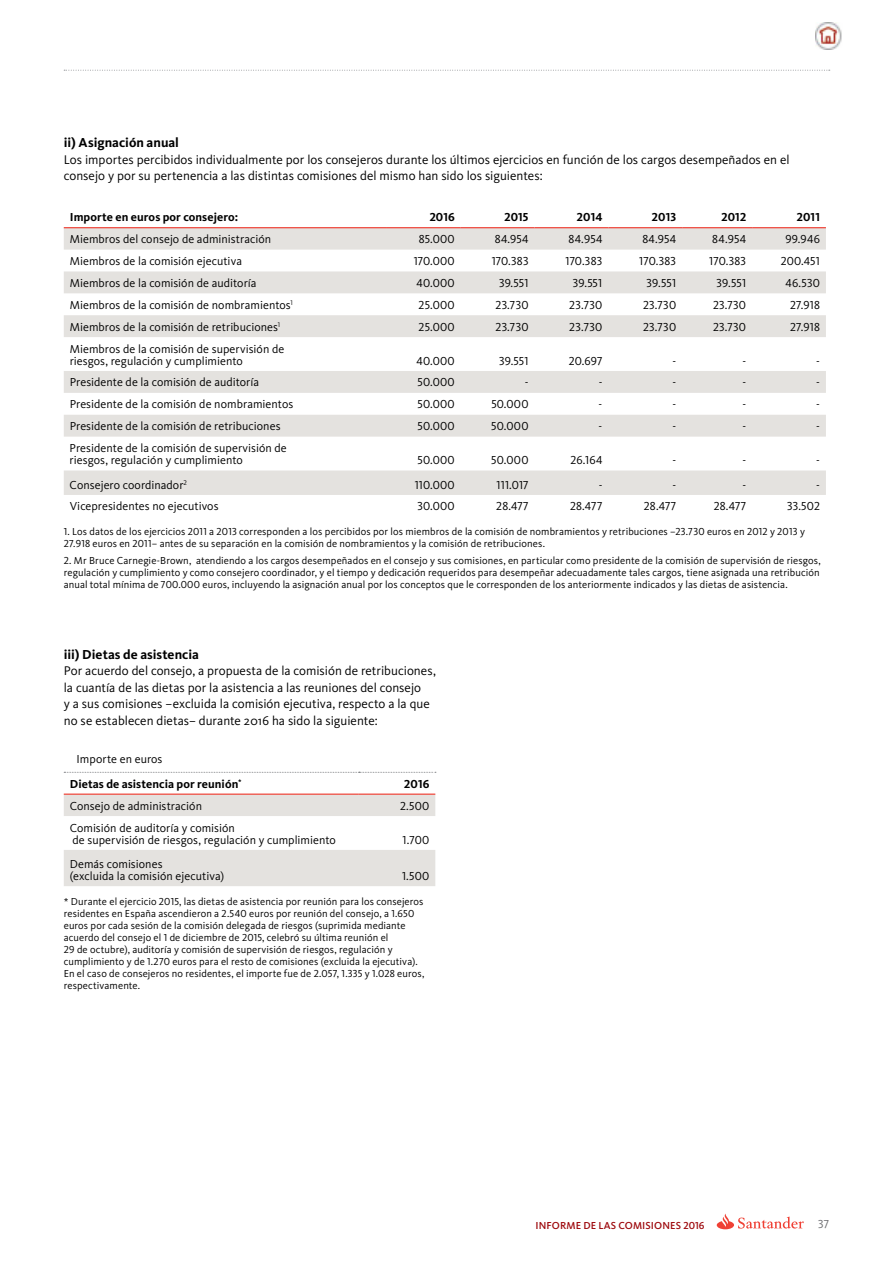
<style>
.page{position:relative;width:893px;height:1263px;background:#fff}
.page>*{position:absolute;margin:0;border:0;box-sizing:border-box;transform-origin:0 0}
.t1{font:700 13.5px "Kievit OT";color:#000}
.t2{font:13.05px/16.5px "Kievit OT";color:#000}
.t3{font:12px/12px "Kievit OT";letter-spacing:.005em;color:#000}
.t4{font:700 12px "Kievit OT";letter-spacing:.01em;color:#000}
.t5{font:12px "Kievit OT";color:#6d6e71}
.t6{font:10.5px "Kievit OT";letter-spacing:.01em;color:#000}
.t7{font:500 10.5px "Kievit OT";letter-spacing:.01em;color:#9e0b0f}
</style>
<div class="page">
<svg style="left:64px;top:70px;width:766px;height:1px"></svg>
<svg style="left:717px;top:1214px;width:87px;height:15px"></svg>
<svg style="left:64px;top:228px;width:762px;height:267px"></svg>
<hr style="left:64px;top:227px;width:323px;height:1px;background:#ef4135">
<hr style="left:387px;top:227px;width:74px;height:1px;background:#ef4135">
<hr style="left:461px;top:227px;width:74px;height:1px;background:#ef4135">
<hr style="left:535px;top:227px;width:73px;height:1px;background:#ef4135">
<hr style="left:608px;top:227px;width:74px;height:1px;background:#ef4135">
<hr style="left:682px;top:227px;width:70px;height:1px;background:#ef4135">
<hr style="left:752px;top:227px;width:74px;height:1px;background:#ef4135">
<svg style="left:64px;top:795px;width:371px;height:91px"></svg>
<hr style="left:64px;top:793px;width:295px;height:2px;background:#ef4135">
<hr style="left:359px;top:793px;width:76px;height:2px;background:#ef4135">
<svg style="left:64px;top:772px;width:372px;height:1px"></svg>
<img style="left:816px;top:23px;width:26px;height:27px">
<p class="t1" style="left:64px;top:135px;width:117px">ii) Asignación anual</p>
<p class="t2" style="left:64px;top:151px;width:727px">Los importes percibidos individualmente por los consejeros durante los últimos ejercicios en función de los cargos desempeñados en el consejo y por su pertenencia a las distintas comisiones del mismo han sido los siguientes:</p>
<p class="t4" style="left:70px;top:210px;width:170px">Importe en euros por consejero:</p>
<p class="t4" style="left:430px;top:210px;width:27px">2016</p>
<p class="t4" style="left:504px;top:210px;width:26px">2015</p>
<p class="t4" style="left:577px;top:210px;width:27px">2014</p>
<p class="t4" style="left:652px;top:210px;width:26px">2013</p>
<p class="t4" style="left:721px;top:210px;width:26px">2012</p>
<p class="t4" style="left:797px;top:210px;width:25px">2011</p>
<p class="t3" style="left:70px;top:233px;width:203px">Miembros del consejo de administración</p>
<p class="t3" style="left:419px;top:233px;width:37px">85.000</p>
<p class="t3" style="left:495px;top:233px;width:35px">84.954</p>
<p class="t3" style="left:569px;top:233px;width:35px">84.954</p>
<p class="t3" style="left:642px;top:233px;width:35px">84.954</p>
<p class="t3" style="left:712px;top:233px;width:35px">84.954</p>
<p class="t3" style="left:785px;top:233px;width:36px">99.946</p>
<p class="t3" style="left:70px;top:255px;width:174px">Miembros de la comisión ejecutiva</p>
<p class="t3" style="left:414px;top:255px;width:43px">170.000</p>
<p class="t3" style="left:492px;top:255px;width:38px">170.383</p>
<p class="t3" style="left:565px;top:255px;width:38px">170.383</p>
<p class="t3" style="left:639px;top:255px;width:38px">170.383</p>
<p class="t3" style="left:709px;top:255px;width:38px">170.383</p>
<p class="t3" style="left:781px;top:255px;width:41px">200.451</p>
<p class="t3" style="left:70px;top:277px;width:188px">Miembros de la comisión de auditoría</p>
<p class="t3" style="left:416px;top:277px;width:40px">40.000</p>
<p class="t3" style="left:499px;top:277px;width:31px">39.551</p>
<p class="t3" style="left:573px;top:277px;width:31px">39.551</p>
<p class="t3" style="left:647px;top:277px;width:31px">39.551</p>
<p class="t3" style="left:717px;top:277px;width:31px">39.551</p>
<p class="t3" style="left:785px;top:277px;width:36px">46.530</p>
<p class="t3" style="left:70px;top:299px;width:225px">Miembros de la comisión de nombramientos<sup>1</sup></p>
<p class="t3" style="left:419px;top:299px;width:38px">25.000</p>
<p class="t3" style="left:495px;top:299px;width:35px">23.730</p>
<p class="t3" style="left:569px;top:299px;width:35px">23.730</p>
<p class="t3" style="left:643px;top:299px;width:35px">23.730</p>
<p class="t3" style="left:713px;top:299px;width:35px">23.730</p>
<p class="t3" style="left:790px;top:299px;width:31px">27.918</p>
<p class="t3" style="left:70px;top:321px;width:212px">Miembros de la comisión de retribuciones<sup>1</sup></p>
<p class="t3" style="left:419px;top:321px;width:38px">25.000</p>
<p class="t3" style="left:495px;top:321px;width:35px">23.730</p>
<p class="t3" style="left:569px;top:321px;width:35px">23.730</p>
<p class="t3" style="left:643px;top:321px;width:35px">23.730</p>
<p class="t3" style="left:713px;top:321px;width:35px">23.730</p>
<p class="t3" style="left:790px;top:321px;width:31px">27.918</p>
<p class="t3" style="left:70px;top:342px;width:216px">Miembros de la comisión de supervisión de riesgos, regulación y cumplimiento</p>
<p class="t3" style="left:416px;top:354px;width:40px">40.000</p>
<p class="t3" style="left:499px;top:354px;width:31px">39.551</p>
<p class="t3" style="left:569px;top:354px;width:35px">20.697</p>
<p class="t3" style="left:672px;top:354px;width:5px">-</p>
<p class="t3" style="left:742px;top:354px;width:5px">-</p>
<p class="t3" style="left:816px;top:354px;width:5px">-</p>
<p class="t3" style="left:70px;top:376px;width:191px">Presidente de la comisión de auditoría</p>
<p class="t3" style="left:418px;top:376px;width:39px">50.000</p>
<p class="t3" style="left:525px;top:376px;width:5px">-</p>
<p class="t3" style="left:599px;top:376px;width:5px">-</p>
<p class="t3" style="left:672px;top:376px;width:5px">-</p>
<p class="t3" style="left:742px;top:376px;width:5px">-</p>
<p class="t3" style="left:816px;top:376px;width:5px">-</p>
<p class="t3" style="left:70px;top:398px;width:225px">Presidente de la comisión de nombramientos</p>
<p class="t3" style="left:418px;top:398px;width:39px">50.000</p>
<p class="t3" style="left:491px;top:398px;width:39px">50.000</p>
<p class="t3" style="left:599px;top:398px;width:5px">-</p>
<p class="t3" style="left:672px;top:398px;width:5px">-</p>
<p class="t3" style="left:742px;top:398px;width:5px">-</p>
<p class="t3" style="left:816px;top:398px;width:5px">-</p>
<p class="t3" style="left:70px;top:420px;width:212px">Presidente de la comisión de retribuciones</p>
<p class="t3" style="left:417px;top:420px;width:39px">50.000</p>
<p class="t3" style="left:491px;top:420px;width:39px">50.000</p>
<p class="t3" style="left:599px;top:420px;width:5px">-</p>
<p class="t3" style="left:672px;top:420px;width:5px">-</p>
<p class="t3" style="left:742px;top:420px;width:5px">-</p>
<p class="t3" style="left:816px;top:420px;width:5px">-</p>
<p class="t3" style="left:70px;top:442px;width:219px">Presidente de la comisión de supervisión de riesgos, regulación y cumplimiento</p>
<p class="t3" style="left:417px;top:454px;width:39px">50.000</p>
<p class="t3" style="left:491px;top:454px;width:39px">50.000</p>
<p class="t3" style="left:571px;top:454px;width:33px">26.164</p>
<p class="t3" style="left:672px;top:454px;width:5px">-</p>
<p class="t3" style="left:742px;top:454px;width:5px">-</p>
<p class="t3" style="left:816px;top:454px;width:5px">-</p>
<p class="t3" style="left:70px;top:478px;width:119px">Consejero coordinador<sup>2</sup></p>
<p class="t3" style="left:415px;top:478px;width:42px">110.000</p>
<p class="t3" style="left:497px;top:478px;width:33px">111.017</p>
<p class="t3" style="left:599px;top:478px;width:5px">-</p>
<p class="t3" style="left:672px;top:478px;width:5px">-</p>
<p class="t3" style="left:742px;top:478px;width:5px">-</p>
<p class="t3" style="left:816px;top:478px;width:5px">-</p>
<p class="t3" style="left:70px;top:500px;width:150px">Vicepresidentes no ejecutivos</p>
<p class="t3" style="left:417px;top:500px;width:39px">30.000</p>
<p class="t3" style="left:496px;top:500px;width:34px">28.477</p>
<p class="t3" style="left:570px;top:500px;width:34px">28.477</p>
<p class="t3" style="left:644px;top:500px;width:34px">28.477</p>
<p class="t3" style="left:714px;top:500px;width:34px">28.477</p>
<p class="t3" style="left:787px;top:500px;width:34px">33.502</p>
<p class="t6" style="left:64px;top:526px;width:743px">1. Los datos de los ejercicios 2011 a 2013 corresponden a los percibidos por los miembros de la comisión de nombramientos y retribuciones –23.730 euros en 2012 y 2013 y</p>
<p class="t6" style="left:64px;top:538px;width:483px">27.918 euros en 2011– antes de su separación en la comisión de nombramientos y la comisión de retribuciones.</p>
<p class="t6" style="left:64px;top:554px;width:758px">2. Mr Bruce Carnegie-Brown, atendiendo a los cargos desempeñados en el consejo y sus comisiones, en particular como presidente de la comisión de supervisión de riesgos,</p>
<p class="t6" style="left:64px;top:566px;width:757px">regulación y cumplimiento y como consejero coordinador, y el tiempo y dedicación requeridos para desempeñar adecuadamente tales cargos, tiene asignada una retribución</p>
<p class="t6" style="left:64px;top:578px;width:725px">anual total mínima de 700.000 euros, incluyendo la asignación anual por los conceptos que le corresponden de los anteriormente indicados y las dietas de asistencia.</p>
<p class="t1" style="left:64px;top:646px;width:137px">iii) Dietas de asistencia</p>
<p class="t2" style="left:64px;top:663px;width:374px">Por acuerdo del consejo, a propuesta de la comisión de retribuciones, la cuantía de las dietas por la asistencia a las reuniones del consejo<br>y a sus comisiones –excluida la comisión ejecutiva, respecto a la que no se establecen dietas– durante 2016 ha sido la siguiente:</p>
<p class="t3" style="left:77px;top:752px;width:87px">Importe en euros</p>
<p class="t4" style="left:70px;top:776px;width:173px">Dietas de asistencia por reunión<sup>*</sup></p>
<p class="t4" style="left:404px;top:776px;width:27px">2016</p>
<p class="t3" style="left:70px;top:799px;width:134px">Consejo de administración</p>
<p class="t3" style="left:400px;top:799px;width:31px">2.500</p>
<p class="t3" style="left:70px;top:821px;width:268px">Comisión de auditoría y comisión<br>de supervisión de riesgos, regulación y cumplimiento</p>
<p class="t3" style="left:403px;top:833px;width:28px">1.700</p>
<p class="t3" style="left:70px;top:858px;width:94px">Demás comisiones</p>
<p class="t3" style="left:70px;top:870px;width:156px">(excluida la comisión ejecutiva)</p>
<p class="t3" style="left:402px;top:870px;width:29px">1.500</p>
<p class="t6" style="left:64px;top:895px;width:361px">* Durante el ejercicio 2015, las dietas de asistencia por reunión para los consejeros</p>
<p class="t6" style="left:64px;top:907px;width:352px">residentes en España ascendieron a 2.540 euros por reunión del consejo, a 1.650</p>
<p class="t6" style="left:64px;top:919px;width:343px">euros por cada sesión de la comisión delegada de riesgos (suprimida mediante</p>
<p class="t6" style="left:64px;top:931px;width:326px">acuerdo del consejo el 1 de diciembre de 2015, celebró su última reunión el</p>
<p class="t6" style="left:64px;top:943px;width:330px">29 de octubre), auditoría y comisión de supervisión de riesgos, regulación y</p>
<p class="t6" style="left:64px;top:955px;width:355px">cumplimiento y de 1.270 euros para el resto de comisiones (excluida la ejecutiva).</p>
<p class="t6" style="left:64px;top:967px;width:362px">En el caso de consejeros no residentes, el importe fue de 2.057, 1.335 y 1.028 euros,</p>
<p class="t6" style="left:64px;top:979px;width:78px">respectivamente.</p>
<p class="t7" style="left:536px;top:1219px;width:170px">INFORME DE LAS COMISIONES 2016</p>
<p class="t5" style="left:818px;top:1217px;width:12px">37</p>
</div>
